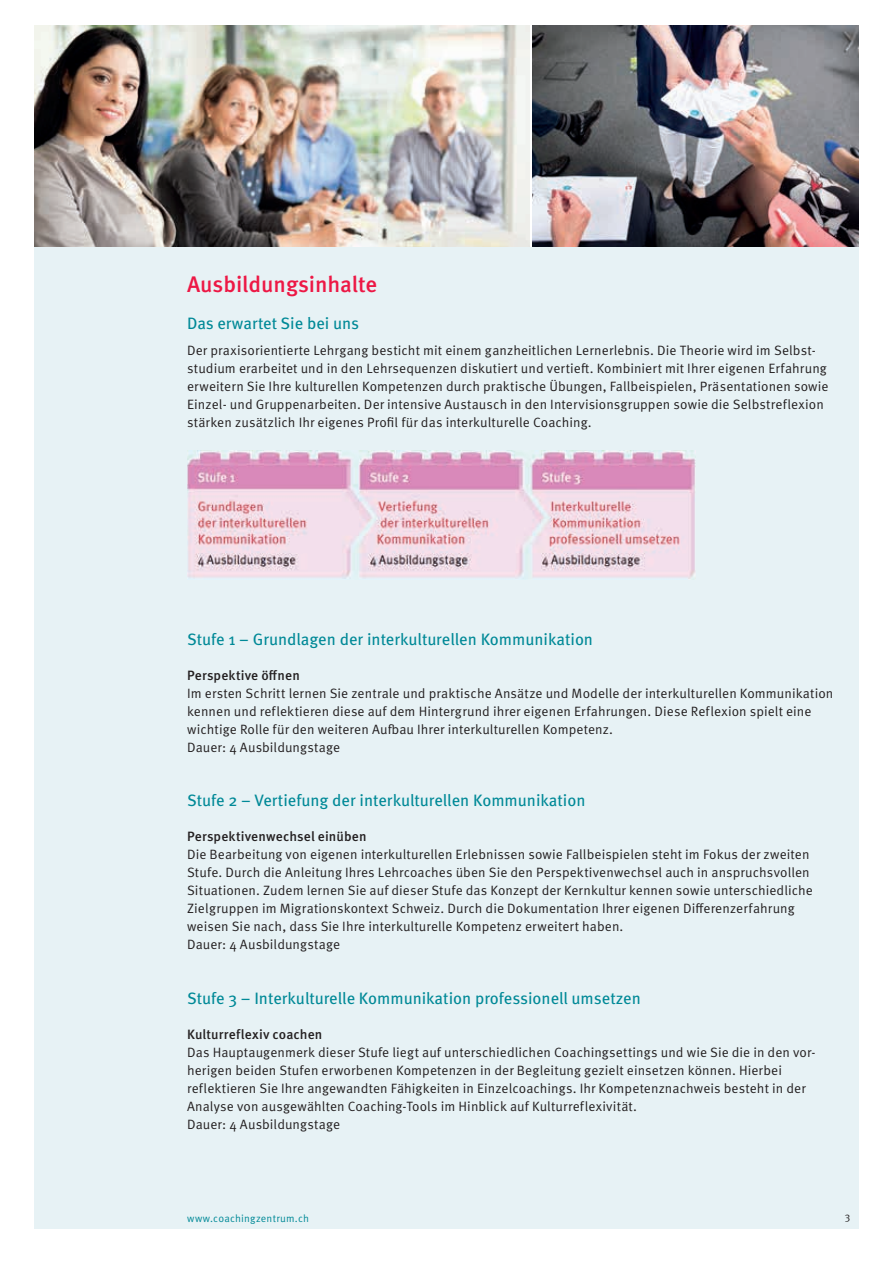
<style>
.page{position:relative;width:893px;height:1263px;background:#fff}
.page>*{position:absolute;margin:0;border:0;box-sizing:border-box;transform-origin:0 0}
.t1{font:500 22.5px "Meta OT";letter-spacing:-.005em;color:#ed1845}
.t2{font:16.5px "Meta OT";color:#008997}
.t3{font:13.5px/18px "Meta OT Norm";letter-spacing:.005em;color:#231f20}
.t4{font:500 13.5px "Meta OT";letter-spacing:.01em;color:#231f20}
.t5{font:10.5px "Meta OT Norm";letter-spacing:.015em;color:#008997}
.t6{font:10.5px "Meta OT Norm";color:#231f20}
</style>
<div class="page">
<div style="left:34px;top:34px;width:825px;height:1195px;background:#e7f2f5"></div>
<hr style="left:529px;top:26px;width:3px;height:221px;background:#fff">
<img style="left:532px;top:26px;width:327px;height:221px">
<img style="left:34px;top:26px;width:495px;height:221px">
<img style="left:187px;top:451px;width:509px;height:128px">
<h1 class="t1" style="left:187px;top:271px;width:192px">Ausbildungsinhalte</h1>
<p class="t2" style="left:187px;top:313px;width:174px">Das erwartet Sie bei uns</p>
<p class="t3" style="left:187px;top:342px;width:643px">Der praxisorientierte Lehrgang besticht mit einem ganzheitlichen Lernerlebnis. Die Theorie wird im Selbst&shy;studium erarbeitet und in den Lehrsequenzen diskutiert und vertieft. Kombiniert mit Ihrer eigenen Erfahrung erweitern Sie Ihre kulturellen Kompetenzen durch praktische Übungen, Fallbeispielen, Präsentationen sowie Einzel- und Gruppenarbeiten. Der intensive Austausch in den Intervisionsgruppen sowie die Selbstreflexion stärken zusätzlich Ihr eigenes Profil für das interkulturelle Coaching.</p>
<p class="t2" style="left:187px;top:629px;width:407px">Stufe 1 – Grundlagen der interkulturellen Kommunikation</p>
<p class="t4" style="left:187px;top:667px;width:114px">Perspektive öffnen</p>
<p class="t3" style="left:187px;top:684px;width:648px">Im ersten Schritt lernen Sie zentrale und praktische Ansätze und Modelle der interkulturellen Kommunikation kennen und reflektieren diese auf dem Hintergrund ihrer eigenen Erfahrungen. Diese Reflexion spielt eine wichtige Rolle für den weiteren Aufbau Ihrer interkulturellen Kompetenz.<br>Dauer: 4 Ausbildungstage</p>
<p class="t2" style="left:187px;top:791px;width:400px">Stufe 2 – Vertiefung der interkulturellen Kommunikation</p>
<p class="t4" style="left:187px;top:828px;width:181px">Perspektivenwechsel einüben</p>
<p class="t3" style="left:187px;top:846px;width:627px">Die Bearbeitung von eigenen interkulturellen Erlebnissen sowie Fallbeispielen steht im Fokus der zweiten Stufe. Durch die Anleitung Ihres Lehrcoaches üben Sie den Perspektivenwechsel auch in anspruchsvollen Situationen. Zudem lernen Sie auf dieser Stufe das Konzept der Kernkultur kennen sowie unterschiedliche Zielgruppen im Migrationskontext Schweiz. Durch die Dokumentation Ihrer eigenen Differenzerfahrung weisen Sie nach, dass Sie Ihre inter kulturelle Kompetenz erweitert haben.<br>Dauer: 4 Ausbildungstage</p>
<p class="t2" style="left:187px;top:988px;width:455px">Stufe 3 – Interkulturelle Kommunikation professionell umsetzen</p>
<p class="t4" style="left:187px;top:1026px;width:137px">Kulturreflexiv coachen</p>
<p class="t3" style="left:187px;top:1043px;width:630px">Das Hauptaugenmerk dieser Stufe liegt auf unterschiedlichen Coachingsettings und wie Sie die in den vor&shy;herigen beiden Stufen erworbenen Kompetenzen in der Begleitung gezielt einsetzen können. Hierbei reflektieren Sie Ihre angewandten Fähigkeiten in Einzelcoachings. Ihr Kompetenznachweis besteht in der Analyse von ausgewählten Coaching-Tools im Hinblick auf Kulturreflexivität.<br>Dauer: 4 Ausbildungstage</p>
<p class="t5" style="left:187px;top:1212px;width:123px">www.coachingzentrum.ch</p>
<p class="t6" style="left:845px;top:1210px;width:7px">3</p>
</div>
